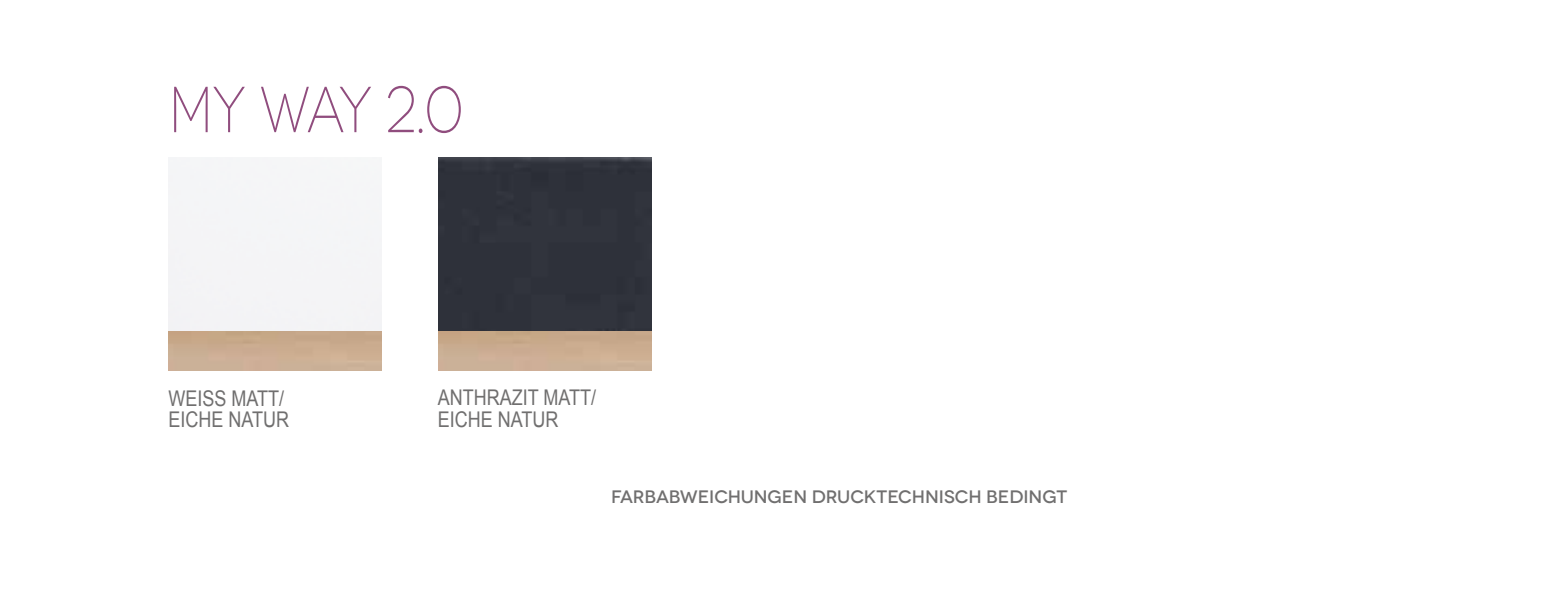
<style>
.page{position:relative;width:1551px;height:605px;background:#fff}
.page>*{position:absolute;margin:0;border:0;box-sizing:border-box;transform-origin:0 0}
.t1{font:300 64.8px "Novecentowide";color:#904d7e;scale:.83 1}
.t2{font:21.6px/21.6px "Arial";color:#706f6f;scale:.83 1}
.t3{font:500 18px "Novecentowide";letter-spacing:-.005em;color:#706f6f}
</style>
<div class="page">
<div style="left:169px;top:157px;width:212px;height:173px;background:#f4f4f6"></div>
<img style="left:438px;top:330px;width:213px;height:40px">
<div style="left:438px;top:157px;width:213px;height:173px;background:#2e313a"></div>
<h1 class="t1" style="left:169px;top:73px;width:356px">MY WAY 2.0</h1>
<p class="t2" style="left:168px;top:387px;width:145px">WEISS MATT/<br>EICHE NATUR</p>
<p class="t2" style="left:438px;top:386px;width:192px">ANTHRAZIT MATT/<br>EICHE NATUR</p>
<p class="t3" style="left:611px;top:485px;width:457px">FARBABWEICHUNGEN DRUCKTECHNISCH BEDINGT</p>
</div>
